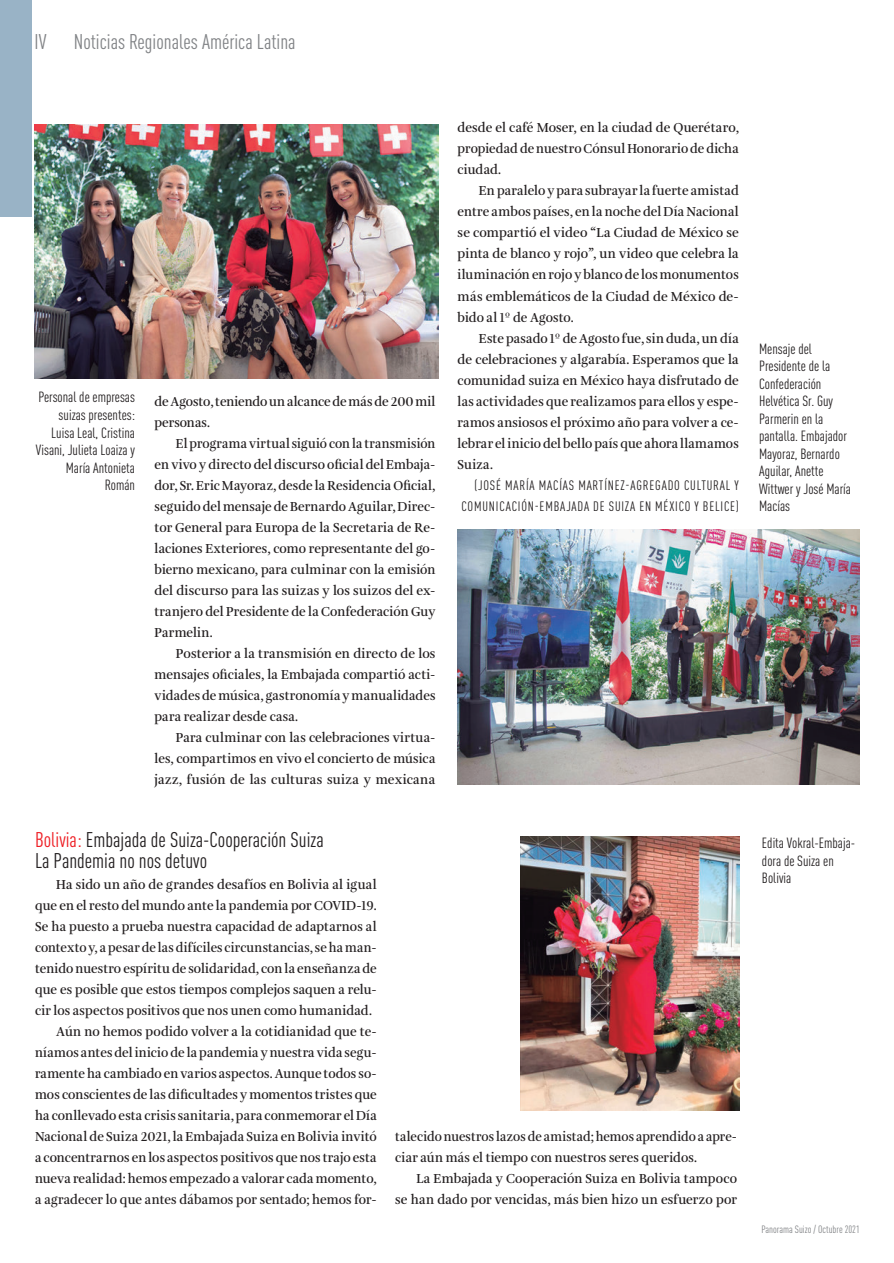
<style>
.page{position:relative;width:894px;height:1263px;background:#fff}
.page>*{position:absolute;margin:0;border:0;box-sizing:border-box;transform-origin:0 0}
.t1{font:condensed 21px/21px "DINOT";color:#231f20}
.t2{font:condensed 21px "DINOT";color:#808285}
.t3{font:condensed 14.7px/17.5px "DINOT";color:#231f20}
.t4{font:600 13.5px/21px "Amalia Pro";letter-spacing:.01em;color:#231f20;text-align:justify;scale:.95 1}
.t5{font:600 13.5px/21px "Amalia Pro";letter-spacing:.01em;color:#231f20;scale:.93 1}
.t6{font:600 13.5px/21px "Amalia Pro";letter-spacing:.01em;color:#231f20;text-align:justify;scale:.96 1}
.t7{font:600 13.5px/21px "Amalia Pro";letter-spacing:.01em;color:#231f20;text-align:justify}
.t8{font:condensed 13.5px/21px "DINOT";letter-spacing:.06em;color:#231f20;text-align:right}
.t9{font:600 13.5px/21px "Amalia Pro";letter-spacing:-.01em;color:#231f20;scale:.95 1}
.t10{font:condensed 10.5px "DINOT";color:#808285}
.s1{color:#ee1d23}
</style>
<div class="page">
<div style="left:0;top:0;width:32px;height:216px;background:#99b3c6"></div>
<img style="left:520px;top:837px;width:219px;height:274px">
<img style="left:34px;top:124px;width:404px;height:254px">
<img style="left:457px;top:529px;width:402px;height:255px">
<h1 class="t2" style="left:35px;top:30px;width:13px">IV</h1>
<h1 class="t2" style="left:74px;top:30px;width:223px">Noticias Regionales América Latina</h1>
<p class="t3" style="left:36px;top:388px;width:101px;text-align:right">Personal de empresas suizas presentes:<br>Luisa Leal, Cristina<br>Visani, Julieta Loaiza y<br>María Antonieta<br>Román</p>
<p class="t9" style="left:154px;top:391px;width:297px">de Agosto, teniendo un alcance de más de 200 mil personas.</p>
<p class="t5" style="left:154px;top:433px;width:304px;text-align:justify;text-indent:21px">El programa virtual siguió con la transmisión en vivo y directo del discurso oficial del Embaja&shy;dor, Sr. Eric Mayoraz, desde la Residencia Oficial, seguido del mensaje de Bernardo Aguilar, Direc&shy;tor General para Europa de la Secretaria de Re&shy;laciones Exteriores, como representante del go&shy;bierno mexicano, para culminar con la emisión del discurso para las suizas y los suizos del ex&shy;tranjero del Presidente de la Confederación Guy Parmelin.</p>
<p class="t7" style="left:154px;top:643px;width:282px;text-indent:21px">Posterior a la transmisión en directo de los mensajes oficiales, la Embajada compartió acti&shy;vidades de música, gastronomía y manualidades para realizar desde casa.</p>
<p class="t6" style="left:154px;top:727px;width:294px;text-indent:21px">Para culminar con las celebraciones virtua&shy;les, compartimos en vivo el concierto de música jazz, fusión de las culturas suiza y mexicana</p>
<p class="t6" style="left:457px;top:118px;width:294px">desde el café Moser, en la ciudad de Querétaro, propiedad de nuestro Cónsul Honorario de dicha ciudad.</p>
<p class="t4" style="left:457px;top:181px;width:297px;text-indent:21px">En paralelo y para subrayar la fuerte amistad entre ambos países, en la noche del Día Nacional se compartió el video “La Ciudad de México se pinta de blanco y rojo”, un video que celebra la iluminación en rojo y blanco de los monumentos más emblemáticos de la Ciudad de México de&shy;bido al 1º de Agosto.</p>
<p class="t4" style="left:457px;top:328px;width:297px;text-indent:21px">Este pasado 1º de Agosto fue, sin duda, un día de celebraciones y algarabía. Esperamos que la comunidad suiza en México haya disfrutado de las actividades que realizamos para ellos y espe&shy;ramos ansiosos el próximo año para volver a ce&shy;lebrar el inicio del bello país que ahora llamamos Suiza.</p>
<p class="t8" style="left:461px;top:474px;width:279px">(JOSÉ MARÍA MACÍAS MARTÍNEZ-AGREGADO CULTURAL Y<br>COMUNICACIÓN-EMBAJADA DE SUIZA EN MÉXICO Y BELICE)</p>
<h1 class="t1" style="left:35px;top:828px;width:290px"><span class="s1">Bolivia:</span> Embajada de Suiza-Cooperación Suiza<br>La Pandemia no nos detuvo</h1>
<p class="t6" style="left:56px;top:874px;width:335px">Ha sido un año de grandes desafíos en Bolivia al igual</p>
<p class="t4" style="left:35px;top:895px;width:361px">que en el resto del mundo ante la pandemia por COVID-19.</p>
<p class="t4" style="left:35px;top:916px;width:361px">Se ha puesto a prueba nuestra capacidad de adaptarnos al</p>
<p class="t5" style="left:35px;top:937px;width:369px">contexto y, a pesar de las difíciles circunstancias, se ha man-</p>
<p class="t4" style="left:35px;top:958px;width:361px">tenido nuestro espíritu de solidaridad, con la enseñanza de</p>
<p class="t4" style="left:35px;top:979px;width:361px">que es posible que estos tiempos complejos saquen a relu-</p>
<p class="t4" style="left:35px;top:1000px;width:356px">cir los aspectos positivos que nos unen como humanidad.</p>
<p class="t4" style="left:56px;top:1021px;width:338px">Aún no hemos podido volver a la cotidianidad que te-</p>
<p class="t4" style="left:35px;top:1042px;width:361px">níamos antes del inicio de la pandemia y nuestra vida segu-</p>
<p class="t4" style="left:35px;top:1063px;width:361px">ramente ha cambiado en varios aspectos. Aunque todos so-</p>
<p class="t4" style="left:35px;top:1084px;width:361px">mos conscientes de las dificultades y momentos tristes que</p>
<p class="t4" style="left:35px;top:1105px;width:361px">ha conllevado esta crisis sanitaria, para conmemorar el Día</p>
<p class="t4" style="left:35px;top:1126px;width:361px">Nacional de Suiza 2021, la Embajada Suiza en Bolivia invitó</p>
<p class="t4" style="left:35px;top:1147px;width:361px">a concentrarnos en los aspectos positivos que nos trajo esta</p>
<p class="t4" style="left:35px;top:1168px;width:361px">nueva realidad: hemos empezado a valorar cada momento,</p>
<p class="t4" style="left:35px;top:1189px;width:361px">a agradecer lo que antes dábamos por sentado; hemos for-</p>
<p class="t5" style="left:395px;top:1126px;width:369px">talecido nuestros lazos de amistad; hemos aprendido a apre&shy;ciar aún más el tiempo con nuestros seres queridos.</p>
<p class="t6" style="left:395px;top:1168px;width:357px;text-align:right">La Embajada y Cooperación Suiza en Bolivia tampoco<br>se han dado por vencidas, más bien hizo un esfuerzo por</p>
<p class="t3" style="left:758px;top:339px;width:93px">Mensaje del<br>Presidente de la<br>Confederación<br>Helvética Sr. Guy<br>Parmerin en la pantalla. Embajador<br>Mayoraz, Bernardo<br>Aguilar, Anette<br>Wittwer y José María<br>Macías</p>
<p class="t3" style="left:761px;top:834px;width:95px">Edita Vokral-Embaja&shy;dora de Suiza en<br>Bolivia</p>
<p class="t10" style="left:761px;top:1223px;width:100px">Panorama Suizo / Octubre 2021</p>
</div>
